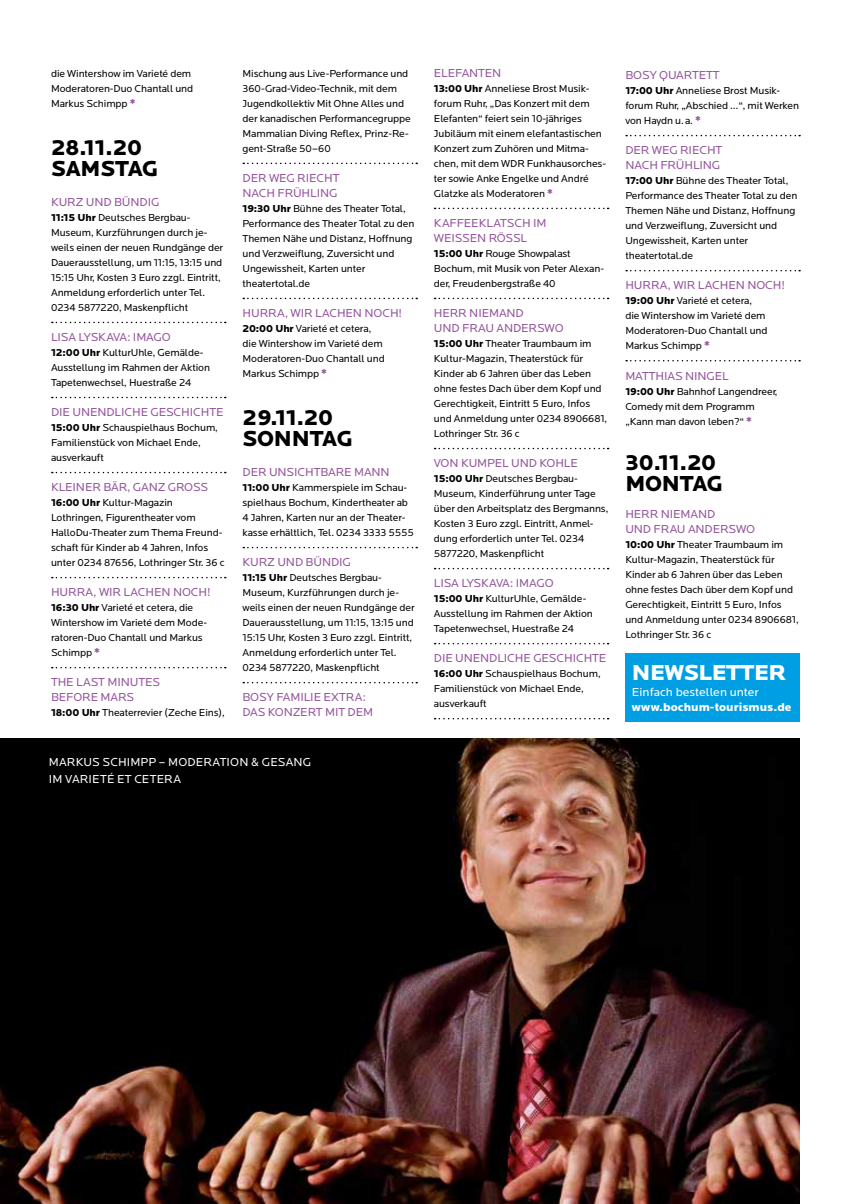
<style>
.page{position:relative;width:851px;height:1204px;background:#fff}
.page>*{position:absolute;margin:0;border:0;box-sizing:border-box;transform-origin:0 0}
.t1{font:900 22.5px/21px "Locator";letter-spacing:-.01em;color:#000}
.t2{font:900 22.5px "Locator";letter-spacing:-.02em;color:#fff}
.t3{font:12px/15px "Locator";letter-spacing:-.01em;color:#94549d}
.t4{font:12px/17px "Locator";letter-spacing:.01em;color:#fff}
.t5{font:900 12px "Locator";color:#fff}
.t6{font:10.5px/15px "Locator";letter-spacing:-.01em;color:#000}
.s1{font-weight:900;font-size:12px;color:#94549d}
.s2{font-weight:900}
</style>
<div class="page">
<svg style="left:434px;top:208px;width:174px;height:1px"></svg>
<svg style="left:434px;top:298px;width:174px;height:1px"></svg>
<svg style="left:434px;top:448px;width:174px;height:1px"></svg>
<svg style="left:434px;top:568px;width:174px;height:1px"></svg>
<svg style="left:434px;top:643px;width:174px;height:1px"></svg>
<svg style="left:434px;top:718px;width:174px;height:1px"></svg>
<svg style="left:626px;top:135px;width:174px;height:1px"></svg>
<svg style="left:626px;top:270px;width:174px;height:1px"></svg>
<svg style="left:626px;top:360px;width:174px;height:1px"></svg>
<svg style="left:52px;top:322px;width:174px;height:1px"></svg>
<svg style="left:52px;top:397px;width:174px;height:1px"></svg>
<svg style="left:52px;top:472px;width:174px;height:1px"></svg>
<svg style="left:52px;top:577px;width:174px;height:1px"></svg>
<svg style="left:52px;top:667px;width:174px;height:1px"></svg>
<svg style="left:243px;top:163px;width:174px;height:1px"></svg>
<svg style="left:243px;top:298px;width:174px;height:1px"></svg>
<svg style="left:243px;top:547px;width:174px;height:1px"></svg>
<svg style="left:243px;top:682px;width:174px;height:1px"></svg>
<img style="left:0;top:738px;width:799px;height:465px">
<div style="left:50px;top:757px;width:261px;height:27px;background:#000"></div>
<div style="left:625px;top:653px;width:174px;height:69px;background:#009ee3"></div>
<p class="t6" style="left:51px;top:66px;width:144px">die Wintershow im Varieté dem<br>Moderatoren-Duo Chantall und<br>Markus Schimpp <span class="s1">*</span></p>
<h1 class="t1" style="left:51px;top:137px;width:108px">28.11.20<br>SAMSTAG</h1>
<p class="t3" style="left:51px;top:195px;width:110px">KURZ UND BÜNDIG</p>
<p class="t6" style="left:51px;top:210px;width:174px"><span class="s2">11:15 Uhr</span> Deutsches Bergbau-Museum, Kurzführungen durch je&shy;weils einen der neuen Rundgänge der Dauerausstellung, um 11:15, 13:15 und 15:15 Uhr, Kosten 3 Euro zzgl. Eintritt, Anmeldung erforderlich unter Tel.<br>0234 5877220, Maskenpflicht</p>
<p class="t3" style="left:51px;top:330px;width:121px">LISA LYSKAVA: IMAGO</p>
<p class="t6" style="left:51px;top:345px;width:160px"><span class="s2">12:00 Uhr</span> KulturUhle, Gemälde-<br>Ausstellung im Rahmen der Aktion<br>Tapetenwechsel, Huestraße 24</p>
<p class="t3" style="left:51px;top:405px;width:174px">DIE UNENDLICHE GESCHICHTE</p>
<p class="t6" style="left:51px;top:420px;width:168px"><span class="s2">15:00 Uhr</span> Schauspielhaus Bochum,<br>Familienstück von Michael Ende, ausverkauft</p>
<p class="t3" style="left:51px;top:480px;width:158px">KLEINER BÄR, GANZ GROSS</p>
<p class="t6" style="left:51px;top:495px;width:175px"><span class="s2">16:00 Uhr</span> Kultur-Magazin Lothringen, Figurentheater vom HalloDu-Theater zum Thema Freund&shy;schaft für Kinder ab 4 Jahren, Infos unter 0234 87656, Lothringer Str. 36 c</p>
<p class="t3" style="left:51px;top:585px;width:161px">HURRA, WIR LACHEN NOCH!</p>
<p class="t6" style="left:51px;top:600px;width:158px"><span class="s2">16:30 Uhr</span> Varieté et cetera, die<br>Wintershow im Varieté dem Mode&shy;ratoren-Duo Chantall und Markus<br>Schimpp <span class="s1">*</span></p>
<p class="t3" style="left:51px;top:675px;width:110px">THE LAST MINUTES<br>BEFORE MARS</p>
<p class="t6" style="left:51px;top:705px;width:175px"><span class="s2">18:00 Uhr</span> Theaterrevier (Zeche Eins),</p>
<p class="t6" style="left:242px;top:66px;width:170px">Mischung aus Live-Performance und<br>360-Grad-Video-Technik, mit dem<br>Jugendkollektiv Mit Ohne Alles und der kanadischen Performancegruppe<br>Mammalian Diving Reflex, Prinz-Re&shy;gent-Straße 50–60</p>
<p class="t3" style="left:242px;top:171px;width:98px">DER WEG RIECHT<br>NACH FRÜHLING</p>
<p class="t6" style="left:242px;top:201px;width:173px"><span class="s2">19:30 Uhr</span> Bühne des Theater Total,<br>Performance des Theater Total zu den<br>Themen Nähe und Distanz, Hoffnung und Verzweiflung, Zuversicht und<br>Ungewissheit, Karten unter theatertotal.de</p>
<p class="t3" style="left:242px;top:306px;width:161px">HURRA, WIR LACHEN NOCH!</p>
<p class="t6" style="left:242px;top:321px;width:144px"><span class="s2">20:00 Uhr</span> Varieté et cetera, die Wintershow im Varieté dem<br>Moderatoren-Duo Chantall und<br>Markus Schimpp <span class="s1">*</span></p>
<h1 class="t1" style="left:242px;top:407px;width:111px">29.11.20<br>SONNTAG</h1>
<p class="t3" style="left:242px;top:465px;width:149px">DER UNSICHTBARE MANN</p>
<p class="t6" style="left:242px;top:480px;width:173px"><span class="s2">11:00 Uhr</span> Kammerspiele im Schau&shy;spielhaus Bochum, Kindertheater ab 4 Jahren, Karten nur an der Theater&shy;kasse erhältlich, Tel. 0234 3333 5555</p>
<p class="t3" style="left:242px;top:555px;width:110px">KURZ UND BÜNDIG</p>
<p class="t6" style="left:242px;top:570px;width:174px"><span class="s2">11:15 Uhr</span> Deutsches Bergbau-Museum, Kurzführungen durch je&shy;weils einen der neuen Rundgänge der Dauerausstellung, um 11:15, 13:15 und 15:15 Uhr, Kosten 3 Euro zzgl. Eintritt, Anmeldung erforderlich unter Tel.<br>0234 5877220, Maskenpflicht</p>
<p class="t3" style="left:242px;top:690px;width:132px">BOSY FAMILIE EXTRA:<br>DAS KONZERT MIT DEM</p>
<p class="t4" style="left:49px;top:753px;width:264px">MARKUS SCHIMPP – MODERATION &amp; GESANG<br>IM VARIETÉ ET CETERA</p>
<p class="t3" style="left:434px;top:66px;width:69px">ELEFANTEN</p>
<p class="t6" style="left:434px;top:81px;width:174px"><span class="s2">13:00 Uhr</span> Anneliese Brost Musik&shy;forum Ruhr, „Das Konzert mit dem<br>Elefanten“ feiert sein 10-jähriges<br>Jubiläum mit einem elefantastischen<br>Konzert zum Zuhören und Mitma&shy;chen, mit dem WDR Funkhausorches&shy;ter sowie Anke Engelke und André<br>Glatzke als Moderatoren <span class="s1">*</span></p>
<p class="t3" style="left:434px;top:216px;width:114px">KAFFEEKLATSCH IM<br>WEISSEN RÖSSL</p>
<p class="t6" style="left:434px;top:246px;width:172px"><span class="s2">15:00 Uhr</span> Rouge Showpalast<br>Bochum, mit Musik von Peter Alexan&shy;der, Freudenbergstraße 40</p>
<p class="t3" style="left:434px;top:306px;width:131px">HERR NIEMAND<br>UND FRAU ANDERSWO</p>
<p class="t6" style="left:434px;top:336px;width:175px"><span class="s2">15:00 Uhr</span> Theater Traumbaum im<br>Kultur-Magazin, Theaterstück für<br>Kinder ab 6 Jahren über das Leben ohne festes Dach über dem Kopf und<br>Gerechtigkeit, Eintritt 5 Euro, Infos und Anmeldung unter 0234 8906681,<br>Lothringer Str. 36 c</p>
<p class="t3" style="left:434px;top:456px;width:145px">VON KUMPEL UND KOHLE</p>
<p class="t6" style="left:434px;top:471px;width:176px"><span class="s2">15:00 Uhr</span> Deutsches Bergbau-<br>Museum, Kinderführung unter Tage über den Arbeitsplatz des Bergmanns,<br>Kosten 3 Euro zzgl. Eintritt, Anmel&shy;dung erforderlich unter Tel. 0234<br>5877220, Maskenpflicht</p>
<p class="t3" style="left:434px;top:576px;width:121px">LISA LYSKAVA: IMAGO</p>
<p class="t6" style="left:434px;top:591px;width:160px"><span class="s2">15:00 Uhr</span> KulturUhle, Gemälde-<br>Ausstellung im Rahmen der Aktion<br>Tapetenwechsel, Huestraße 24</p>
<p class="t3" style="left:434px;top:651px;width:174px">DIE UNENDLICHE GESCHICHTE</p>
<p class="t6" style="left:434px;top:666px;width:168px"><span class="s2">16:00 Uhr</span> Schauspielhaus Bochum,<br>Familienstück von Michael Ende, ausverkauft</p>
<p class="t3" style="left:625px;top:68px;width:96px">BOSY QUARTETT</p>
<p class="t6" style="left:625px;top:84px;width:175px"><span class="s2">17:00 Uhr</span> Anneliese Brost Musik&shy;forum Ruhr, „Abschied …“, mit Werken von Haydn u.a. <span class="s1">*</span></p>
<p class="t3" style="left:625px;top:143px;width:98px">DER WEG RIECHT<br>NACH FRÜHLING</p>
<p class="t6" style="left:625px;top:174px;width:173px"><span class="s2">17:00 Uhr</span> Bühne des Theater Total,<br>Performance des Theater Total zu den<br>Themen Nähe und Distanz, Hoffnung und Verzweiflung, Zuversicht und<br>Ungewissheit, Karten unter theatertotal.de</p>
<p class="t3" style="left:625px;top:278px;width:161px">HURRA, WIR LACHEN NOCH!</p>
<p class="t6" style="left:625px;top:294px;width:144px"><span class="s2">19:00 Uhr</span> Varieté et cetera, die Wintershow im Varieté dem<br>Moderatoren-Duo Chantall und<br>Markus Schimpp <span class="s1">*</span></p>
<p class="t3" style="left:625px;top:368px;width:105px">MATTHIAS NINGEL</p>
<p class="t6" style="left:625px;top:384px;width:154px"><span class="s2">19:00 Uhr</span> Bahnhof Langendreer,<br>Comedy mit dem Programm „Kann man davon leben?“ <span class="s1">*</span></p>
<h1 class="t1" style="left:625px;top:452px;width:99px">30.11.20<br>MONTAG</h1>
<p class="t3" style="left:625px;top:506px;width:131px">HERR NIEMAND<br>UND FRAU ANDERSWO</p>
<p class="t6" style="left:625px;top:537px;width:175px"><span class="s2">10:00 Uhr</span> Theater Traumbaum im<br>Kultur-Magazin, Theaterstück für<br>Kinder ab 6 Jahren über das Leben ohne festes Dach über dem Kopf und<br>Gerechtigkeit, Eintritt 5 Euro, Infos und Anmeldung unter 0234 8906681,<br>Lothringer Str. 36 c</p>
<h1 class="t2" style="left:631px;top:658px;width:156px">NEWSLETTER</h1>
<p class="t4" style="left:631px;top:684px;width:128px">Einfach bestellen unter</p>
<p class="t5" style="left:631px;top:700px;width:161px">www.bochum-tourismus.de</p>
</div>
